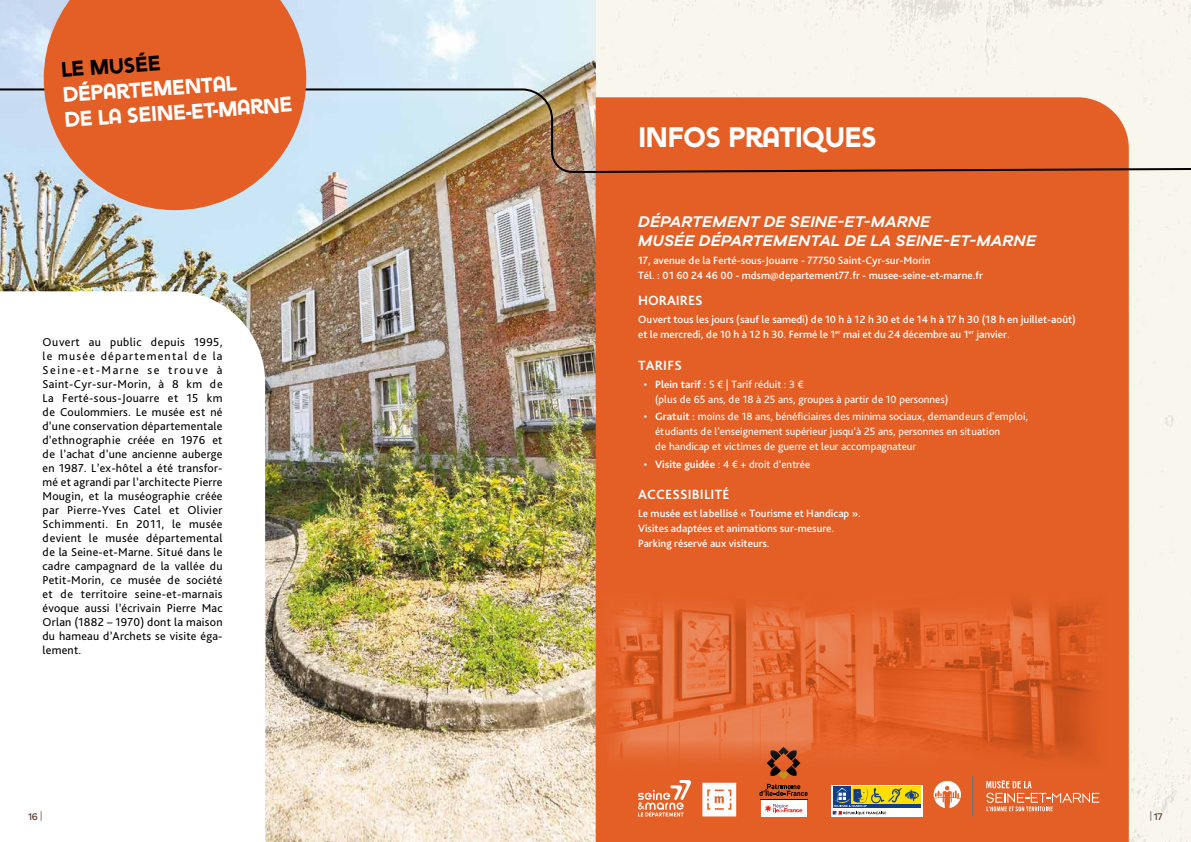
<style>
.page{position:relative;width:1191px;height:842px;background:#fff}
.page>*{position:absolute;margin:0;border:0;box-sizing:border-box;transform-origin:0 0}
.t1{font:28px "Arya Single";letter-spacing:-.03em;color:#fff}
.t2{font:21px/25.2px "Arya Single";color:#fff}
.t3{font:21px "Arya Single";color:#000}
.t4{font:italic 600 16px/19.8px "Galano Grotesque";letter-spacing:.01em;color:#fff}
.t5{font:700 14px "Bliss Pro";letter-spacing:.015em;color:#fff}
.t6{font:12px/14px "Bliss Pro";letter-spacing:.02em;color:#000;text-align:justify}
.t7{font:500 11px/15px "Bliss Pro";color:#fff}
.t8{font:11px/15px "Bliss Pro";color:#fff}
.t9{font:500 10px "Galano Grotesque Alt";color:#583f35}
.s1{font-weight:700}
.s2{font-size:12px}
</style>
<div class="page">
<div style="left:595px;top:0;width:596px;height:842px;background:#f9f6ee"></div>
<img style="left:0;top:0;width:595px;height:842px">
<img style="left:0;top:72px;width:609px;height:117px">
<img style="left:0;top:87px;width:597px;height:87px">
<svg style="left:44px;top:0;width:262px;height:210px;background:#de7244"></svg>
<div style="left:595px;top:97px;width:533px;height:745px;background:#e35f25"></div>
<svg style="left:0;top:291px;width:265px;height:551px"></svg>
<svg style="left:593px;top:167px;width:598px;height:7px;background:#a34f29"></svg>
<svg style="left:702px;top:783px;width:34px;height:33px"></svg>
<svg style="left:933px;top:781px;width:28px;height:27px"></svg>
<svg style="left:986px;top:780px;width:113px;height:31px;background:#e77b4c"></svg>
<hr style="left:972px;top:775px;width:1px;height:41px;background:#71716e">
<svg style="left:831px;top:785px;width:91px;height:31px"></svg>
<div style="left:832px;top:787px;width:88px;height:21px;background:#123e8b"></div>
<div style="left:903px;top:787px;width:17px;height:17px;background:#ffdf00"></div>
<div style="left:886px;top:787px;width:17px;height:17px;background:#ffde0c"></div>
<div style="left:868px;top:787px;width:17px;height:17px;background:#ffdf00"></div>
<div style="left:851px;top:787px;width:17px;height:17px;background:#ffde0c"></div>
<svg style="left:832px;top:788px;width:87px;height:27px"></svg>
<svg style="left:759px;top:775px;width:48px;height:21px"></svg>
<hr style="left:760px;top:799px;width:47px;height:1px;background:#000">
<div style="left:760px;top:800px;width:46px;height:16px;background:#fff"></div>
<svg style="left:765px;top:804px;width:37px;height:8px"></svg>
<svg style="left:638px;top:780px;width:53px;height:36px;background:#ea895e"></svg>
<img style="left:595px;top:588px;width:516px;height:187px">
<h2 class="t3" style="left:60px;top:57px;width:102px;rotate:-4deg">LE MUSÉE</h2>
<h2 class="t2" style="left:62px;top:82px;width:230px;rotate:-4deg">DÉPARTEMENTAL<br>DE LA SEINE-ET-MARNE</h2>
<p class="t6" style="left:43px;top:335px;width:182px">Ouvert au public depuis 1995, le musée départemental de la Seine-et-Marne se trouve à Saint-Cyr-sur-Morin, à 8 km de La Ferté-sous-Jouarre et 15 km de Coulommiers. Le musée est né d’une conservation départementale d’ethnographie créée en 1976 et de l’achat d’une ancienne auberge en 1987. L’ex-hôtel a été transfor&shy;mé et agrandi par l’architecte Pierre Mougin, et la muséographie créée par Pierre-Yves Catel et Olivier Schimmenti. En 2011, le musée devient le musée départemental de la Seine-et-Marne. Situé dans le cadre campagnard de la vallée du Petit-Morin, ce musée de société et de territoire seine-et-marnais évoque aussi l’écrivain Pierre Mac Orlan (1882 – 1970) dont la maison du hameau d’Archets se visite éga&shy;lement.</p>
<h1 class="t1" style="left:638px;top:120px;width:241px">INFOS PRATIQUES</h1>
<h3 class="t4" style="left:638px;top:211px;width:399px">DÉPARTEMENT DE SEINE-ET-MARNE<br>MUSÉE DÉPARTEMENTAL DE LA SEINE-ET-MARNE</h3>
<p class="t7" style="left:638px;top:253px;width:346px">17, avenue de la Ferté-sous-Jouarre - 77750 Saint-Cyr-sur-Morin<br>Tél. : 01 60 24 46 00 - mdsm@departement77.fr - musee-seine-et-marne.fr</p>
<p class="t5" style="left:638px;top:291px;width:66px">HORAIRES</p>
<p class="t7" style="left:638px;top:311px;width:439px">Ouvert tous les jours (sauf le samedi) de 10 h à 12 h 30 et de 14 h à 17 h 30 (18 h en juillet-août) et le mercredi, de 10 h à 12 h 30. Fermé le 1<sup>er</sup> mai et du 24 décembre au 1<sup>er</sup> janvier.</p>
<p class="t5" style="left:638px;top:356px;width:45px">TARIFS</p>
<p class="t8" style="left:655px;top:376px;width:295px;text-indent:-11px">• <span class="s1">Plein tarif :</span> 5 € | Tarif réduit : 3 €<br>(plus de 65 ans, de 18 à 25 ans, groupes à partir de 10 personnes)</p>
<p class="t8" style="left:655px;top:409px;width:374px;text-indent:-11px">• <span class="s1">Gratuit :</span> moins de 18 ans, bénéficiaires des minima sociaux, demandeurs d’emploi, étudiants de l’enseignement supérieur jusqu’à 25 ans, personnes en situation<br>de handicap et victimes de guerre et leur accompagnateur</p>
<p class="t8" style="left:643px;top:457px;width:168px">• <span class="s1">Visite guidée</span> : 4 € + droit d’entrée</p>
<p class="t5" style="left:638px;top:486px;width:93px">ACCESSIBILITÉ</p>
<p class="t7" style="left:638px;top:506px;width:224px">Le musée est labellisé « Tourisme et Handicap ».<br>Visites adaptées et animations sur-mesure.<br>Parking réservé aux visiteurs.</p>
<p class="t9" style="left:28px;top:810px;width:15px">16 <span class="s2">|</span></p>
<p class="t9" style="left:1150px;top:810px;width:14px"><span class="s2">|</span> 17</p>
</div>
